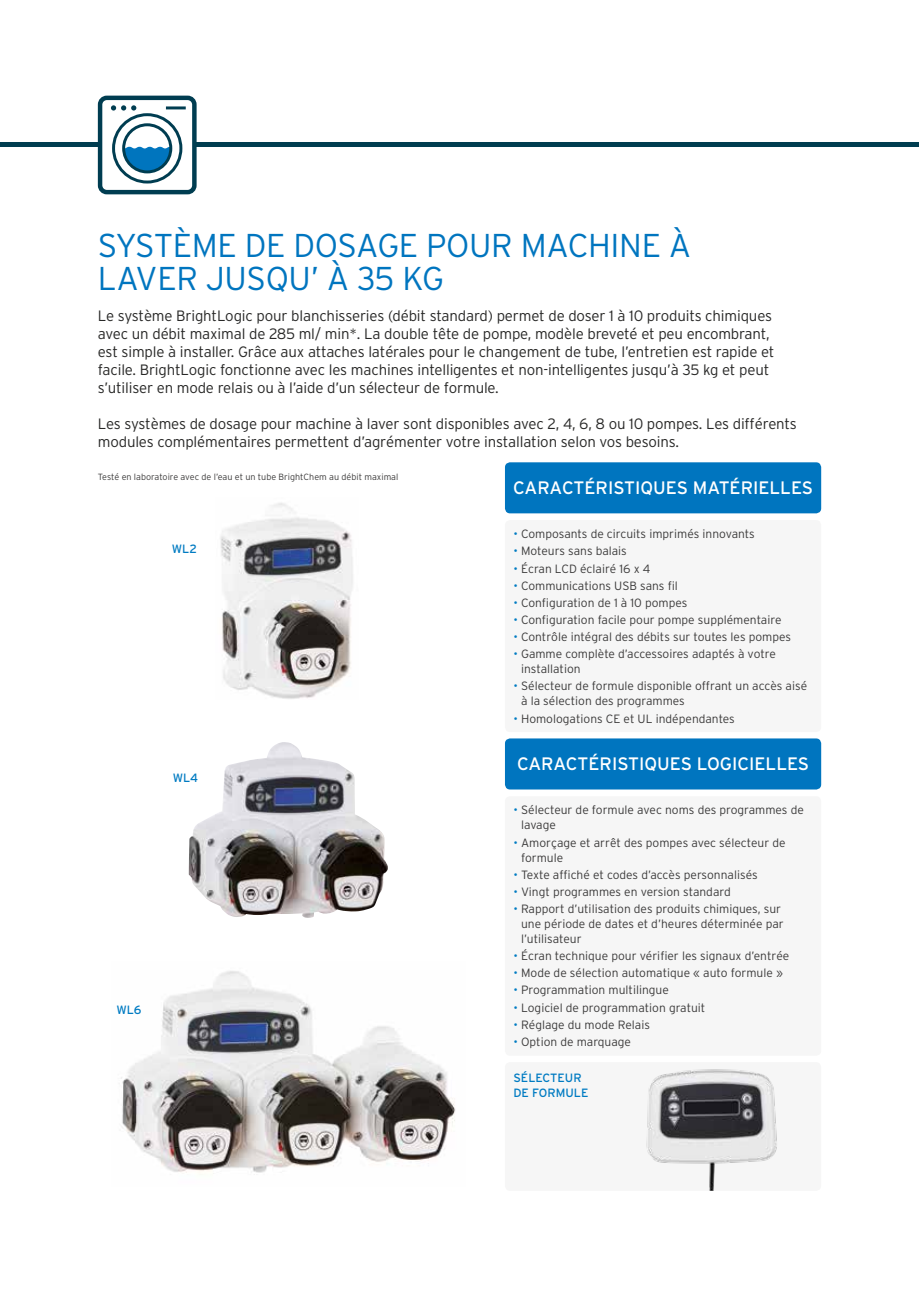
<style>
.page{position:relative;width:919px;height:1289px;background:#fff}
.page>*{position:absolute;margin:0;border:0;box-sizing:border-box;transform-origin:0 0}
.t1{font:300 33px/33px "Interstate";letter-spacing:-.01em;color:#0075bf}
.t2{font:18px "Interstate";color:#fff}
.t3{font:300 15px/18px "Interstate";letter-spacing:-.01em;color:#282827}
.t4{font:300 12px/15px "Interstate";color:#3c3b3b}
.t5{font:12px/15px "Interstate";color:#007bc2}
.t6{font:300 9px "Interstate";color:#3c3b3b}
.s1{color:#007bc2}
</style>
<div class="page">
<img style="left:121px;top:971px;width:335px;height:203px">
<img style="left:189px;top:742px;width:199px;height:175px">
<hr style="left:0;top:143px;width:918px;height:4px;background:#003d50">
<div style="left:505px;top:520px;width:316px;height:212px;background:#f6f6f6;border-radius:5px"></div>
<div style="left:505px;top:796px;width:316px;height:259px;background:#f6f6f6;border-radius:5px"></div>
<div style="left:505px;top:462px;width:316px;height:51px;background:#0075bf;border-radius:5px"></div>
<div style="left:505px;top:738px;width:316px;height:51px;background:#0075bf;border-radius:5px"></div>
<div style="left:100px;top:98px;width:94px;height:94px;background:#fff;border-radius:7px"></div>
<svg style="left:112px;top:113px;width:71px;height:71px"></svg>
<svg style="left:110px;top:105px;width:7px;height:6px"></svg>
<div style="left:109px;top:104px;width:9px;height:8px;border:1px solid #fff;border-radius:50%"></div>
<svg style="left:120px;top:105px;width:7px;height:6px"></svg>
<div style="left:119px;top:104px;width:9px;height:8px;border:1px solid #fff;border-radius:50%"></div>
<div style="left:130px;top:105px;width:7px;height:6px;background:#003d51;border-radius:50%"></div>
<div style="left:130px;top:104px;width:8px;height:8px;border:1px solid #fff;border-radius:50%"></div>
<hr style="left:167px;top:106px;width:17px;height:3px;background:#003d51">
<div style="left:98px;top:96px;width:98px;height:98px;border:4px solid #003d51;border-radius:7px"></div>
<img style="left:220px;top:503px;width:133px;height:196px">
<div style="left:505px;top:1062px;width:316px;height:128px;background:#f6f6f6;border-radius:5px"></div>
<img style="left:646px;top:1069px;width:131px;height:121px">
<h1 class="t1" style="left:98px;top:228px;width:595px">SYSTÈME DE DOSAGE POUR MACHINE À<br>LAVER JUSQU’ À 35 KG</h1>
<p class="t3" style="left:98px;top:306px;width:678px">Le système BrightLogic pour blanchisseries (débit standard) permet de doser 1 à 10 produits chimiques avec un débit maximal de 285 ml/ min*. La double tête de pompe, modèle breveté et peu encombrant, est simple à installer. Grâce aux attaches latérales pour le changement de tube, l’entretien est rapide et facile. BrightLogic fonctionne avec les machines intelligentes et non-intelligentes jusqu’à 35 kg et peut s’utiliser en mode relais ou à l’aide d’un sélecteur de formule.</p>
<p class="t3" style="left:98px;top:414px;width:700px">Les systèmes de dosage pour machine à laver sont disponibles avec 2, 4, 6, 8 ou 10 pompes. Les différents modules complémentaires permettent d’agrémenter votre installation selon vos besoins.</p>
<p class="t6" style="left:98px;top:471px;width:302px">Testé en laboratoire avec de l’eau et un tube BrightChem au débit maximal</p>
<h2 class="t2" style="left:513px;top:478px;width:301px">CARACTÉRISTIQUES MATÉRIELLES</h2>
<p class="t5" style="left:172px;top:541px;width:27px">WL2</p>
<p class="t5" style="left:173px;top:770px;width:27px">WL4</p>
<p class="t5" style="left:116px;top:1002px;width:27px">WL6</p>
<p class="t4" style="left:513px;top:526px;width:243px"><span class="s1">•</span> Composants de circuits imprimés innovants</p>
<p class="t4" style="left:513px;top:543px;width:115px"><span class="s1">•</span> Moteurs sans balais</p>
<p class="t4" style="left:513px;top:560px;width:138px"><span class="s1">•</span> Écran LCD éclairé 16 x 4</p>
<p class="t4" style="left:513px;top:578px;width:166px"><span class="s1">•</span> Communications USB sans fil</p>
<p class="t4" style="left:513px;top:595px;width:175px"><span class="s1">•</span> Configuration de 1 à 10 pompes</p>
<p class="t4" style="left:513px;top:612px;width:269px"><span class="s1">•</span> Configuration facile pour pompe supplémentaire</p>
<p class="t4" style="left:513px;top:629px;width:279px"><span class="s1">•</span> Contrôle intégral des débits sur toutes les pompes</p>
<p class="t4" style="left:521px;top:646px;width:256px;text-indent:-8px"><span class="s1">•</span> Gamme complète d’accessoires adaptés à votre installation</p>
<p class="t4" style="left:521px;top:678px;width:287px;text-indent:-8px"><span class="s1">•</span> Sélecteur de formule disponible offrant un accès aisé à la sélection des programmes</p>
<p class="t4" style="left:513px;top:710px;width:223px"><span class="s1">•</span> Homologations CE et UL indépendantes</p>
<h2 class="t2" style="left:517px;top:754px;width:293px">CARACTÉRISTIQUES LOGICIELLES</h2>
<p class="t4" style="left:521px;top:802px;width:284px;text-indent:-8px"><span class="s1">•</span> Sélecteur de formule avec noms des programmes de lavage</p>
<p class="t4" style="left:521px;top:834px;width:266px;text-indent:-8px"><span class="s1">•</span> Amorçage et arrêt des pompes avec sélecteur de formule</p>
<p class="t4" style="left:513px;top:866px;width:246px"><span class="s1">•</span> Texte affiché et codes d’accès personnalisés</p>
<p class="t4" style="left:513px;top:884px;width:219px"><span class="s1">•</span> Vingt programmes en version standard</p>
<p class="t4" style="left:521px;top:901px;width:264px;text-indent:-8px"><span class="s1">•</span> Rapport d’utilisation des produits chimiques, sur une période de dates et d’heures déterminée par l’utilisateur</p>
<p class="t4" style="left:513px;top:948px;width:277px"><span class="s1">•</span> Écran technique pour vérifier les signaux d’entrée</p>
<p class="t4" style="left:513px;top:965px;width:271px"><span class="s1">•</span> Mode de sélection automatique « auto formule »</p>
<p class="t4" style="left:513px;top:982px;width:157px"><span class="s1">•</span> Programmation multilingue</p>
<p class="t4" style="left:513px;top:999px;width:193px"><span class="s1">•</span> Logiciel de programmation gratuit</p>
<p class="t4" style="left:513px;top:1016px;width:138px"><span class="s1">•</span> Réglage du mode Relais</p>
<p class="t4" style="left:513px;top:1033px;width:119px"><span class="s1">•</span> Option de marquage</p>
<p class="t5" style="left:513px;top:1070px;width:76px">SÉLECTEUR<br>DE FORMULE</p>
</div>
